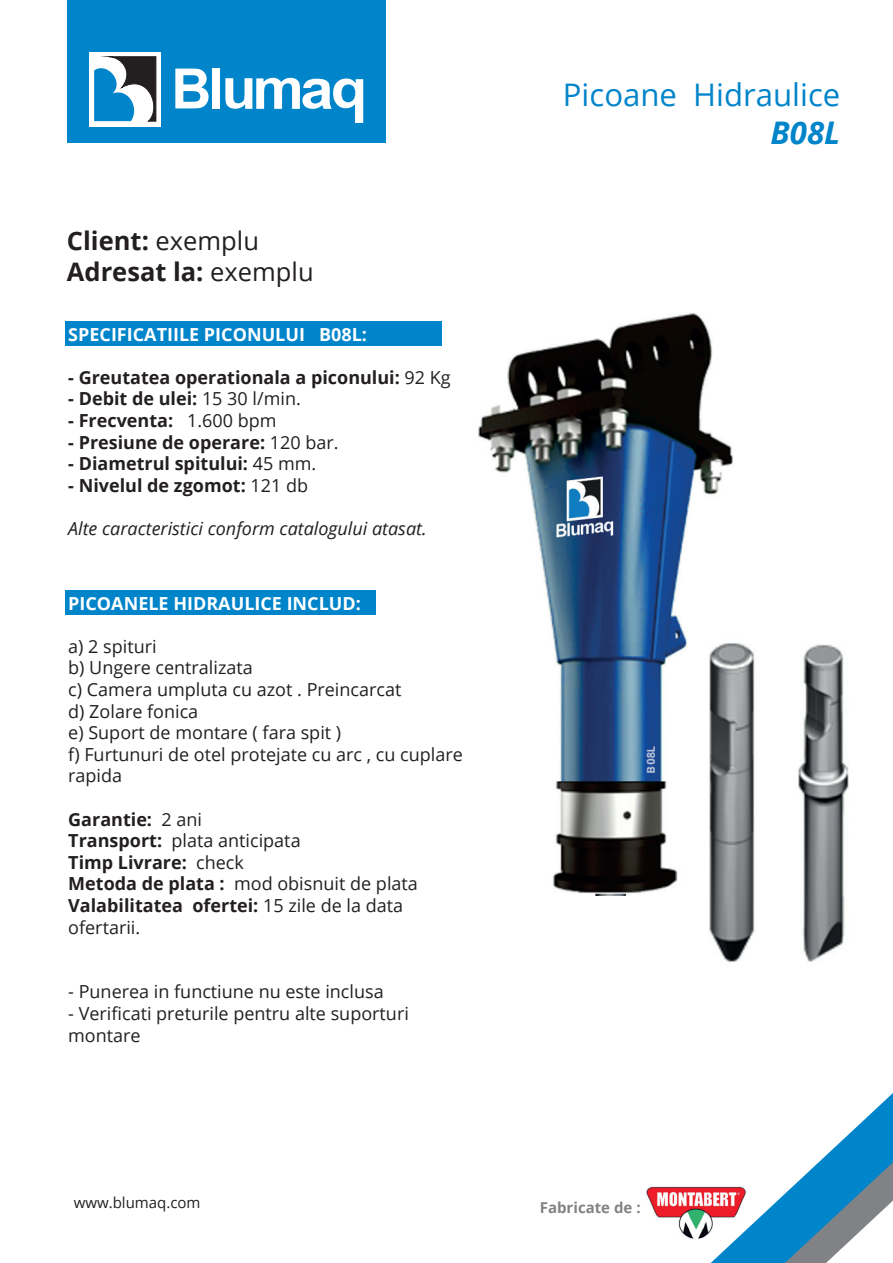
<style>
.page{position:relative;width:893px;height:1263px;background:#fff}
.page>*{position:absolute;margin:0;border:0;box-sizing:border-box;transform-origin:0 0}
.t1{font:31.2px "Open Sans";color:#0084ca}
.t2{font:italic 700 31.2px "Open Sans";color:#0084ca}
.t3{font:700 25.5px/30.6px "Open Sans";color:#231f20}
.t4{font:700 18px/21.6px "Open Sans";color:#231f20}
.t5{font:18px/21.6px "Open Sans";color:#231f20}
.t6{font:700 18px "Open Sans";color:#fff}
.t7{font:italic 18px "Open Sans";color:#231f20}
.t8{font:15px "Open Sans";color:#231f20}
.t9{font:700 15px "Open Sans";color:#808285}
.s1{font-weight:400}
</style>
<div class="page">
<div style="left:65px;top:591px;width:310px;height:24px;background:#0084ca"></div>
<img style="left:646px;top:1186px;width:65px;height:53px">
<div style="left:65px;top:321px;width:377px;height:24px;background:#0084ca"></div>
<div style="left:67px;top:0;width:318px;height:142px;background:#0084ca"></div>
<svg style="left:711px;top:1093px;width:182px;height:170px"></svg>
<div style="left:90px;top:52px;width:71px;height:74px;background:#fff"></div>
<svg style="left:94px;top:57px;width:63px;height:64px"></svg>
<div style="left:212px;top:69px;width:8px;height:40px;background:#fff"></div>
<svg style="left:175px;top:69px;width:34px;height:39px"></svg>
<svg style="left:225px;top:78px;width:138px;height:45px"></svg>
<img style="left:478px;top:313px;width:255px;height:582px">
<img style="left:708px;top:631px;width:141px;height:331px">
<h2 class="t3" style="left:67px;top:225px;width:248px">Client: <span class="s1">exemplu<br></span>Adresat la: <span class="s1">exemplu</span></h2>
<p class="t6" style="left:68px;top:321px;width:300px">SPECIFICATIILE PICONULUI B08L:</p>
<p class="t4" style="left:68px;top:366px;width:384px">- Greutatea operationala a piconului: <span class="s1">92 Kg</span></p>
<p class="t4" style="left:68px;top:388px;width:234px">- Debit de ulei: <span class="s1">15 30 l/min.</span></p>
<p class="t4" style="left:68px;top:409px;width:210px">- Frecventa: <span class="s1">1.600 bpm</span></p>
<p class="t4" style="left:68px;top:431px;width:272px">- Presiune de operare: <span class="s1">120 bar.</span></p>
<p class="t4" style="left:68px;top:452px;width:250px">- Diametrul spitului: <span class="s1">45 mm.</span></p>
<p class="t4" style="left:68px;top:474px;width:241px">- Nivelul de zgomot: <span class="s1">121 db</span></p>
<p class="t7" style="left:68px;top:516px;width:360px">Alte caracteristici conform catalogului atasat.</p>
<p class="t6" style="left:68px;top:590px;width:294px">PICOANELE HIDRAULICE INCLUD:</p>
<p class="t5" style="left:68px;top:635px;width:396px">a) 2 spituri<br>b) Ungere centralizata<br>c) Camera umpluta cu azot . Preincarcat<br>d) Zolare fonica<br>e) Suport de montare ( fara spit )<br>f) Furtunuri de otel protejate cu arc , cu cuplare rapida</p>
<p class="t4" style="left:68px;top:808px;width:351px">Garantie: <span class="s1">2 ani<br></span>Transport: <span class="s1">plata anticipata<br></span>Timp Livrare: <span class="s1">check<br></span>Metoda de plata : <span class="s1">mod obisnuit de plata<br></span>Valabilitatea ofertei: <span class="s1">15 zile de la data ofertarii.</span></p>
<p class="t5" style="left:68px;top:980px;width:317px">- Punerea in functiune nu este inclusa</p>
<p class="t5" style="left:68px;top:1002px;width:342px">- Verificati preturile pentru alte suporturi montare</p>
<h1 class="t1" style="left:563px;top:74px;width:279px">Picoane Hidraulice</h1>
<h1 class="t2" style="left:770px;top:110px;width:71px">B08L</h1>
<p class="t8" style="left:74px;top:1192px;width:128px">www.blumaq.com</p>
<p class="t9" style="left:540px;top:1197px;width:102px">Fabricate de :</p>
</div>
